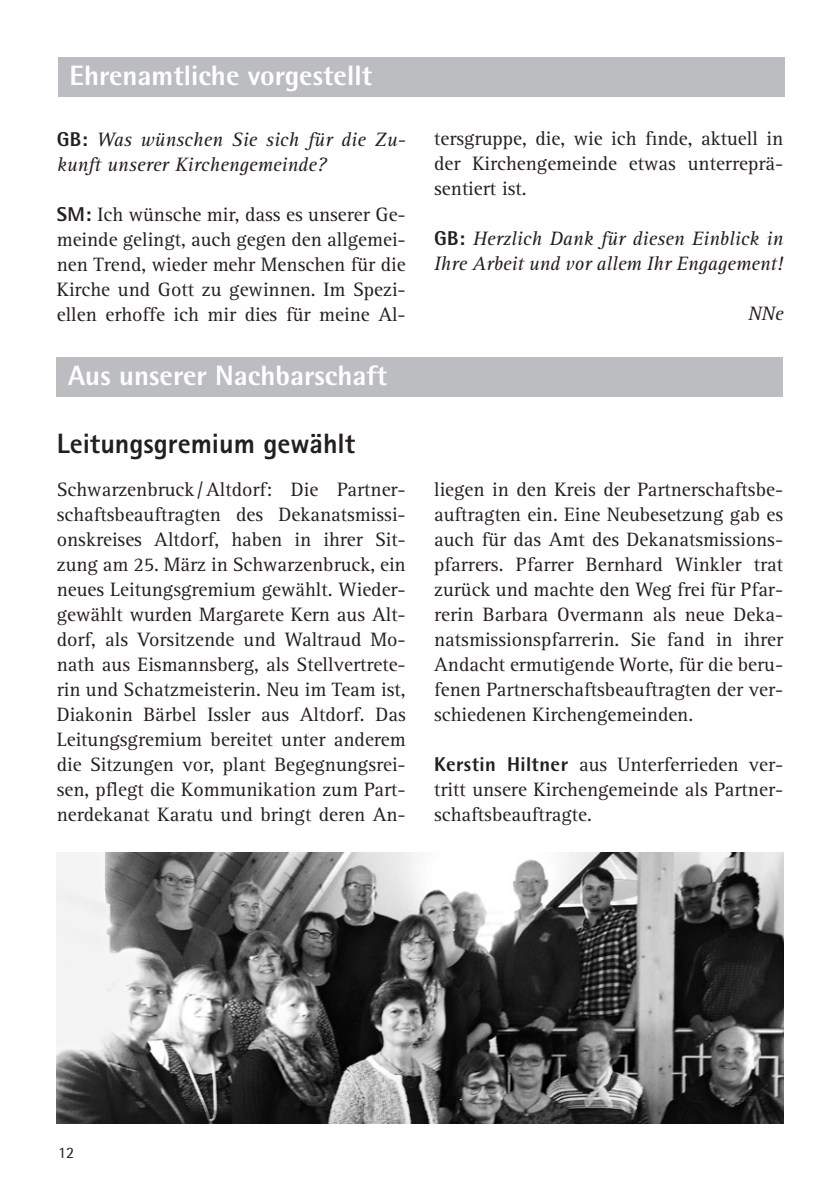
<style>
.page{position:relative;width:840px;height:1191px;background:#fff}
.page>*{position:absolute;margin:0;border:0;box-sizing:border-box;transform-origin:0 0}
.Überschrift_Balken{font:800 28px "Rotis Semi Sans";color:#fff}
.Überschrift_-_Index{font:800 28px "Rotis Sans Serif";color:#231f20}
.Standard_-_Text{font:20px/25px "Rotis Serif";color:#231f20;text-align:justify}
.Standard_-_Text-2{font:italic 20px/25px "Rotis Serif";color:#231f20}
.t1{font:16px "Rotis Semi Sans";color:#231f20}
.s1{font-family:"Rotis Semi Sans";font-weight:800;font-style:normal}
.s2{font-family:"Rotis Semi Sans";font-weight:800}
</style>
<div class="page">
<div style="left:58px;top:57px;width:726px;height:39px;background:#bcbdc0"></div>
<div style="left:57px;top:357px;width:725px;height:40px;background:#bcbdc0"></div>
<img style="left:57px;top:852px;width:725px;height:271px">
<p class="Überschrift_Balken" style="left:69px;top:58px;width:304px">Ehrenamtliche vorgestellt</p>
<p class="Standard_-_Text-2" style="left:57px;top:128px;width:350px"><span class="s1">GB:</span> Was wünschen Sie sich für die Zu&shy;kunft unserer Kirchengemeinde?</p>
<p class="Standard_-_Text" style="left:57px;top:203px;width:350px"><span class="s2">SM:</span> Ich wünsche mir, dass es unserer Ge&shy;meinde gelingt, auch gegen den allgemei&shy;nen Trend, wieder mehr Menschen für die Kirche und Gott zu gewinnen. Im Spezi&shy;ellen erhoffe ich mir dies für meine Al-</p>
<p class="Überschrift_Balken" style="left:68px;top:358px;width:320px">Aus unserer Nachbarschaft</p>
<p class="Standard_-_Text" style="left:434px;top:126px;width:350px">tersgruppe, die, wie ich finde, aktuell in der Kirchengemeinde etwas unterreprä&shy;sentiert ist.</p>
<p class="Standard_-_Text-2" style="left:434px;top:226px;width:350px"><span class="s1">GB:</span> Herzlich Dank für diesen Einblick in<br>Ihre Arbeit und vor allem Ihr Engagement!</p>
<p class="Standard_-_Text-2" style="left:747px;top:301px;width:37px">NNe</p>
<p class="Überschrift_-_Index" style="left:57px;top:425px;width:300px">Leitungsgremium gewählt</p>
<p class="Standard_-_Text" style="left:57px;top:477px;width:350px">Schwarzenbruck/Altdorf: Die Partner&shy;schaftsbeauftragten des Dekanatsmissi&shy;onskreises Altdorf, haben in ihrer Sit&shy;zung am 25. März in Schwarzenbruck, ein neues Leitungsgremium gewählt. Wieder&shy;gewählt wurden Margarete Kern aus Alt&shy;dorf, als Vorsitzende und Waltraud Mo&shy;nath aus Eismannsberg, als Stellvertrete&shy;rin und Schatzmeisterin. Neu im Team ist, Diakonin Bärbel Issler aus Altdorf. Das Leitungsgremium bereitet unter anderem die Sitzungen vor, plant Begegnungsrei&shy;sen, pflegt die Kommunikation zum Part&shy;nerdekanat Karatu und bringt deren An-</p>
<p class="Standard_-_Text" style="left:434px;top:477px;width:350px">liegen in den Kreis der Partnerschaftsbe&shy;auftragten ein. Eine Neubesetzung gab es auch für das Amt des Dekanatsmissions&shy;pfarrers. Pfarrer Bernhard Winkler trat zurück und machte den Weg frei für Pfar&shy;rerin Barbara Overmann als neue Deka&shy;natsmissionspfarrerin. Sie fand in ihrer Andacht ermutigende Worte, für die beru&shy;fenen Partnerschaftsbeauftragten der ver&shy;schiedenen Kirchengemeinden.</p>
<p class="Standard_-_Text" style="left:434px;top:752px;width:350px"><span class="s2">Kerstin Hiltner</span> aus Unterferrieden ver&shy;tritt unsere Kirchengemeinde als Partner&shy;schaftsbeauftragte.</p>
<p class="t1" style="left:58px;top:1143px;width:18px">12</p>
</div>
